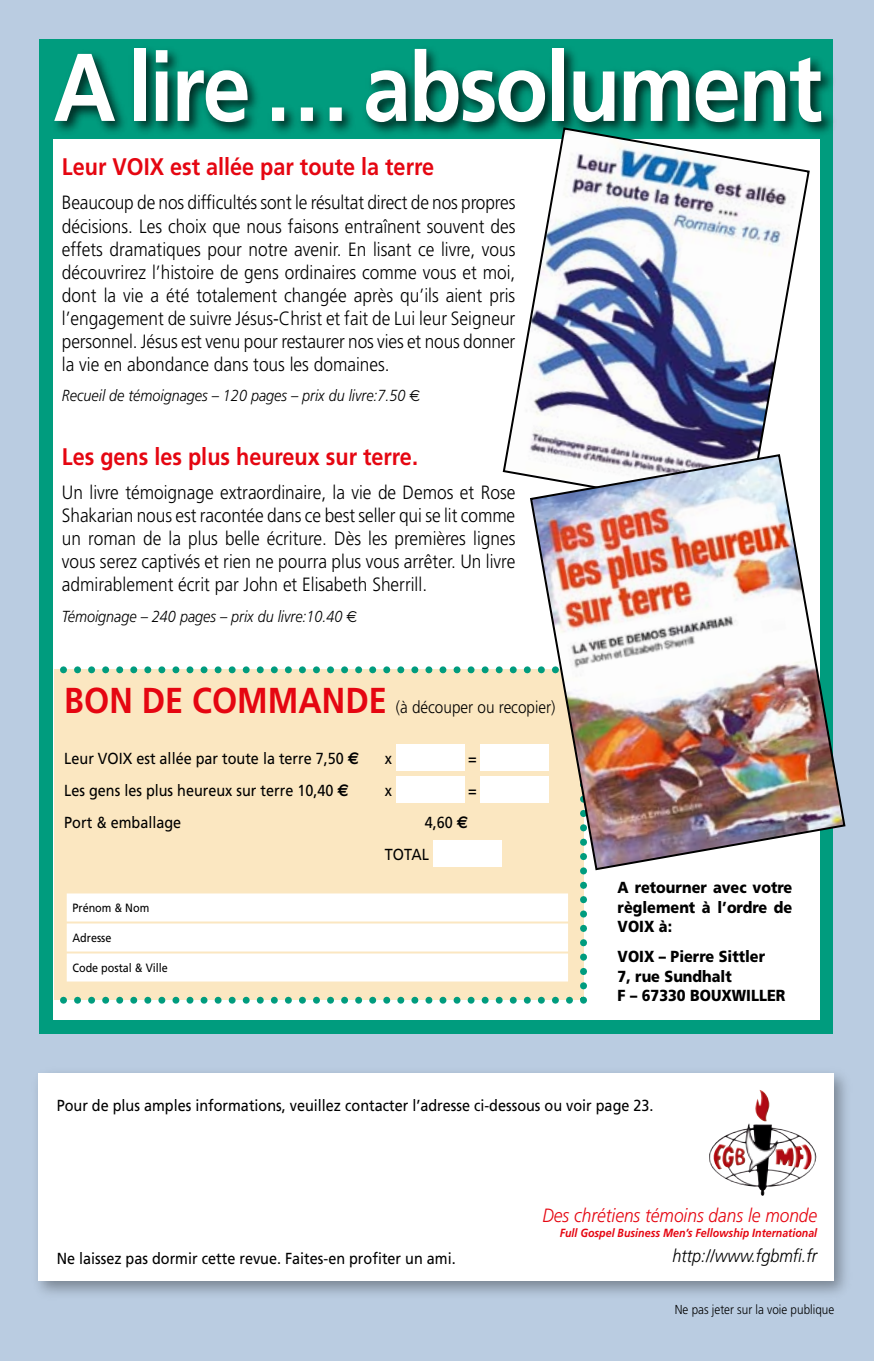
<style>
.page{position:relative;width:874px;height:1361px;background:#fff}
.page>*{position:absolute;margin:0;border:0;box-sizing:border-box;transform-origin:0 0}
.t1{font:700 96px "Frutiger CE";letter-spacing:-.025em;color:#fff;scale:.9 1}
.t2{font:700 36px "Frutiger CE";color:#e50611;scale:.9 1}
.t3{font:700 24px "Frutiger CE";color:#e50611;scale:.9 1}
.t4{font:300 19.2px/23px "Frutiger CE";color:#000;text-align:justify;scale:.9 1}
.t5{font:italic 300 19.2px "Frutiger CE";color:#e50611;scale:.9 1}
.t6{font:italic 300 18px "Frutiger CE";color:#000;scale:.9 1}
.t7{font:300 17px "Frutiger CE";color:#000;scale:.9 1}
.t8{font:16px/32px "Frutiger CE";color:#000;scale:.9 1}
.t9{font:900 16px/19.2px "Frutiger CE";color:#000;text-align:justify;scale:.9 1}
.t10{font:italic 300 16px "Frutiger CE";color:#000;scale:.9 1}
.t11{font:300 13px "Frutiger CE";color:#000;scale:.9 1}
.t12{font:12px "Frutiger CE";color:#000;scale:.9 1}
.t13{font:italic 700 11.8px "Frutiger CE";color:#e50611;scale:.9 1}
.s1{font-family:"Euro Sans";font-weight:400;font-style:normal}
.s2{font-family:"Euro Sans";font-weight:700;font-size:17px}
</style>
<div class="page">
<div style="left:0;top:0;width:873px;height:1361px;background:#bacce1"></div>
<div style="left:28px;top:1064px;width:824px;height:236px;background:#000;opacity:.35"></div>
<div style="left:38px;top:1073px;width:795px;height:208px;background:#fff"></div>
<img style="left:709px;top:1090px;width:107px;height:106px">
<div style="left:40px;top:40px;width:792px;height:994px;background:#009c7e"></div>
<div style="left:54px;top:139px;width:765px;height:880px;background:#fff"></div>
<div style="left:54px;top:670px;width:529px;height:330px;background:#fbe7c1"></div>
<svg style="left:580px;top:871px;width:6px;height:122px"></svg>
<svg style="left:63px;top:666px;width:465px;height:7px"></svg>
<svg style="left:53px;top:996px;width:516px;height:7px"></svg>
<div style="left:67px;top:893px;width:500px;height:28px;background:#fff"></div>
<div style="left:67px;top:923px;width:500px;height:28px;background:#fff"></div>
<div style="left:67px;top:953px;width:500px;height:28px;background:#fff"></div>
<div style="left:396px;top:744px;width:68px;height:26px;background:#fff"></div>
<div style="left:480px;top:744px;width:68px;height:26px;background:#fff"></div>
<div style="left:396px;top:776px;width:68px;height:26px;background:#fff"></div>
<div style="left:480px;top:776px;width:68px;height:26px;background:#fff"></div>
<div style="left:433px;top:840px;width:68px;height:26px;background:#fff"></div>
<img style="left:502px;top:139px;width:308px;height:338px">
<img style="left:528px;top:453px;width:318px;height:418px">
<div style="left:51px;top:44px;width:786px;height:95px;background:#000;opacity:.75"></div>
<h1 class="t1" style="left:53px;top:33px;width:855px">A lire … absolument</h1>
<p class="t3" style="left:62px;top:153px;width:415px">Leur VOIX est allée par toute la terre</p>
<p class="t4" style="left:62px;top:191px;width:505px">Beaucoup de nos difficultés sont le résultat direct de nos propres décisions. Les choix que nous faisons entraînent souvent des effets dramatiques pour notre avenir. En lisant ce livre, vous découvrirez l’histoire de gens ordinaires comme vous et moi, dont la vie a été totalement changée après qu’ils aient pris l’engagement de suivre Jésus-Christ et fait de Lui leur Seigneur personnel. Jésus est venu pour restaurer nos vies et nous donner la vie en abondance dans tous les domaines.</p>
<p class="t10" style="left:62px;top:387px;width:399px">Recueil de témoignages – 120 pages – prix du livre:7.50 <span class="s1">e</span></p>
<p class="t3" style="left:62px;top:443px;width:397px">Les gens les plus heureux sur terre.</p>
<p class="t4" style="left:62px;top:481px;width:505px">Un livre témoignage extraordinaire, la vie de Demos et Rose Shakarian nous est racontée dans ce best seller qui se lit comme un roman de la plus belle écriture. Dès les premières lignes vous serez captivés et rien ne pourra plus vous arrêter. Un livre admirablement écrit par John et Elisabeth Sherrill.</p>
<p class="t10" style="left:62px;top:607px;width:329px">Témoignage – 240 pages – prix du livre:10.40 <span class="s1">e</span></p>
<h2 class="t2" style="left:64px;top:680px;width:170px">Bondecommande</h2>
<p class="t7" style="left:395px;top:697px;width:179px">(à découper ou recopier)</p>
<p class="t8" style="left:64px;top:743px;width:329px">Leur VOIX est allée par toute la terre 7,50 <span class="s2">€</span></p>
<p class="t8" style="left:385px;top:743px;width:9px">x</p>
<p class="t8" style="left:468px;top:743px;width:11px">=</p>
<p class="t8" style="left:64px;top:775px;width:317px">Les gens les plus heureux sur terre 10,40 <span class="s2">€</span></p>
<p class="t8" style="left:385px;top:775px;width:9px">x</p>
<p class="t8" style="left:468px;top:775px;width:11px">=</p>
<p class="t8" style="left:64px;top:807px;width:131px">Port &amp; emballage</p>
<p class="t8" style="left:385px;top:807px;width:94px;text-indent:40px">4,60 <span class="s2">€<br></span>TOTAL</p>
<p class="t12" style="left:72px;top:900px;width:87px">Prénom &amp; Nom</p>
<p class="t12" style="left:72px;top:930px;width:45px">Adresse</p>
<p class="t12" style="left:72px;top:960px;width:107px">Code postal &amp; Ville</p>
<p class="t9" style="left:617px;top:878px;width:196px">A retourner avec votre règlement à l’ordre de VOIX</p>
<p class="t9" style="left:658px;top:916px;width:16px">à:</p>
<p class="t9" style="left:617px;top:947px;width:165px;text-align:left;text-indent:41px">– Pierre Sittler<br>7, rue Sundhalt<br>F – 67330 BOUXWILLER</p>
<p class="t9" style="left:617px;top:947px;width:23px">VOIX</p>
<p class="t8" style="left:57px;top:1089px;width:664px">Pour de plus amples informations, veuillez contacter l’adresse ci-dessous ou voir page 23.</p>
<p class="t8" style="left:57px;top:1243px;width:444px">Ne laissez pas dormir cette revue. Faites-en profiter un ami.</p>
<p class="t5" style="left:542px;top:1204px;width:307px">Des chrétiens témoins dans le monde</p>
<p class="t13" style="left:559px;top:1226px;width:287px">Full Gospel Business Men’s Fellowship International</p>
<p class="t6" style="left:672px;top:1246px;width:162px">http://www.fgbmfi.fr</p>
<p class="t11" style="left:674px;top:1302px;width:178px">Ne pas jeter sur la voie publique</p>
</div>
